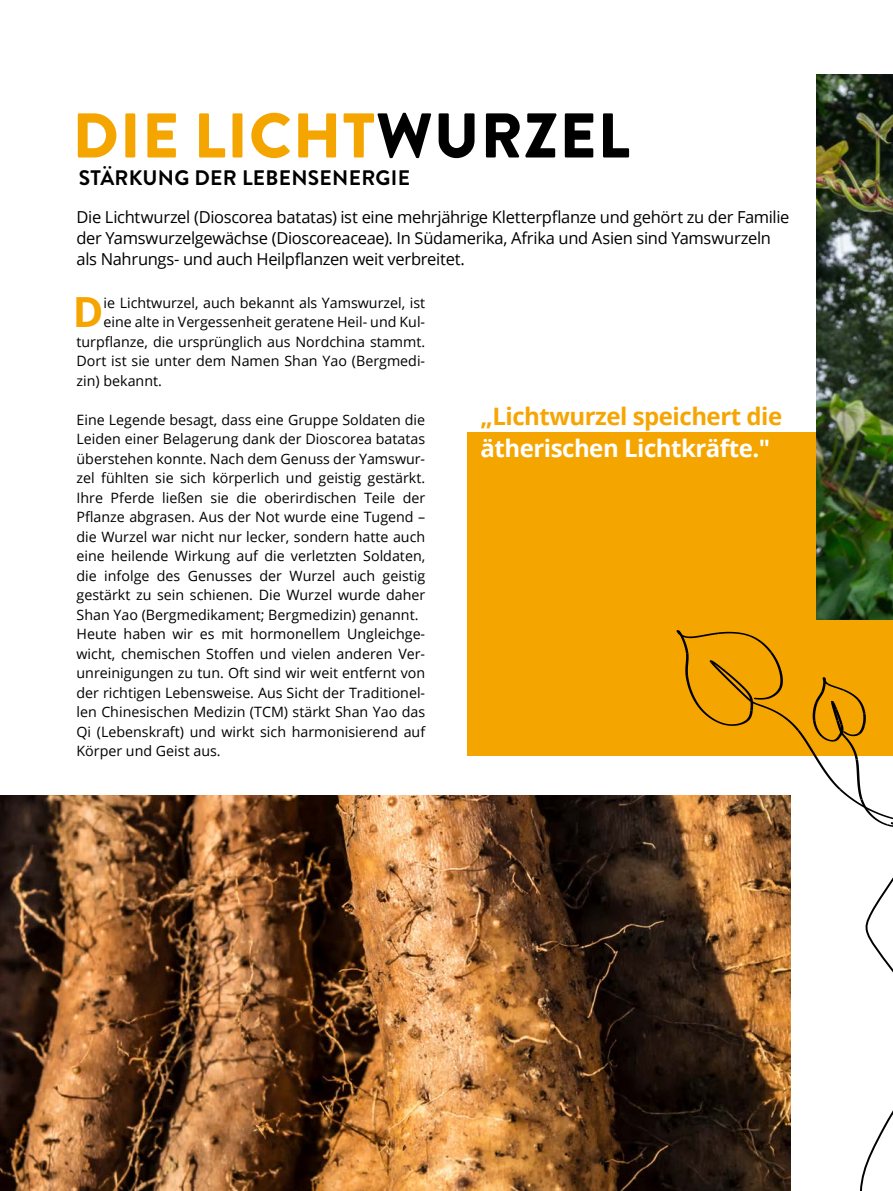
<style>
.page{position:relative;width:893px;height:1191px;background:#fff}
.page>*{position:absolute;margin:0;border:0;box-sizing:border-box;transform-origin:0 0}
.t1{font:900 63px "Brandon Grotesque";letter-spacing:.02em;color:#f5a500}
.t2{font:700 41.55px "Open Sans";color:#f5a500}
.t3{font:700 24px/31.5px "Open Sans";letter-spacing:-.02em;color:#f6a604}
.t4{font:700 21px "Brandon Grotesque";letter-spacing:.015em;color:#000}
.t5{font:16.5px/21px "Open Sans";letter-spacing:-.02em;color:#000}
.t6{font:14.25px/19.5px "Open Sans";color:#000;text-align:justify}
.s1{color:#000}
.s2{color:#fff}
</style>
<div class="page">
<div style="left:468px;top:433px;width:425px;height:323px;background:#f5a500"></div>
<img style="left:0;top:795px;width:676px;height:396px">
<img style="left:816px;top:74px;width:77px;height:545px">
<svg style="left:676px;top:630px;width:217px;height:561px"></svg>
<p class="t1" style="left:72px;top:91px;width:559px">DIE LICHT<span class="s1">WURZEL</span></p>
<p class="t4" style="left:79px;top:163px;width:333px">STÄRKUNG DER LEBENSENERGIE</p>
<p class="t5" style="left:77px;top:206px;width:714px">Die Lichtwurzel (Dioscorea batatas) ist eine mehrjährige Kletterpflanze und gehört zu der Familie der Yamswurzelgewächse (Dioscoreaceae). In Südamerika, Afrika und Asien sind Yamswurzeln als Nahrungs- und auch Heilpflanzen weit verbreitet.</p>
<p class="t2" style="left:73px;top:283px;width:32px">D</p>
<p class="t6" style="left:104px;top:292px;width:323px">ie Lichtwurzel, auch bekannt als Yamswurzel, ist</p>
<p class="t6" style="left:104px;top:312px;width:323px">eine alte in Vergessenheit geratene Heil- und Kul-</p>
<p class="t6" style="left:77px;top:331px;width:350px">turpflanze, die ursprünglich aus Nordchina stammt.</p>
<p class="t6" style="left:77px;top:351px;width:350px">Dort ist sie unter dem Namen Shan Yao (Bergmedi-</p>
<p class="t6" style="left:77px;top:370px;width:87px">zin) bekannt.</p>
<p class="t6" style="left:77px;top:409px;width:350px">Eine Legende besagt, dass eine Gruppe Soldaten die Leiden einer Belagerung dank der Dioscorea batatas überstehen konnte. Nach dem Genuss der Yamswur&shy;zel fühlten sie sich körperlich und geistig gestärkt.<br>Ihre Pferde ließen sie die oberirdischen Teile der Pflanze abgrasen. Aus der Not wurde eine Tugend – die Wurzel war nicht nur lecker, sondern hatte auch eine heilende Wirkung auf die verletzten Soldaten, die infolge des Genusses der Wurzel auch geistig gestärkt zu sein schienen. Die Wurzel wurde daher Shan Yao (Bergmedikament; Bergmedizin) genannt.</p>
<p class="t6" style="left:77px;top:624px;width:350px">Heute haben wir es mit hormonellem Ungleichge&shy;wicht, chemischen Stoffen und vielen anderen Ver&shy;unreinigungen zu tun. Oft sind wir weit entfernt von der richtigen Lebensweise. Aus Sicht der Traditionel&shy;len Chinesischen Medizin (TCM) stärkt Shan Yao das Qi (Lebenskraft) und wirkt sich harmonisierend auf Körper und Geist aus.</p>
<p class="t3" style="left:480px;top:400px;width:303px">„Lichtwurzel speichert die <span class="s2">ätherischen Lichtkräfte."</span></p>
</div>
